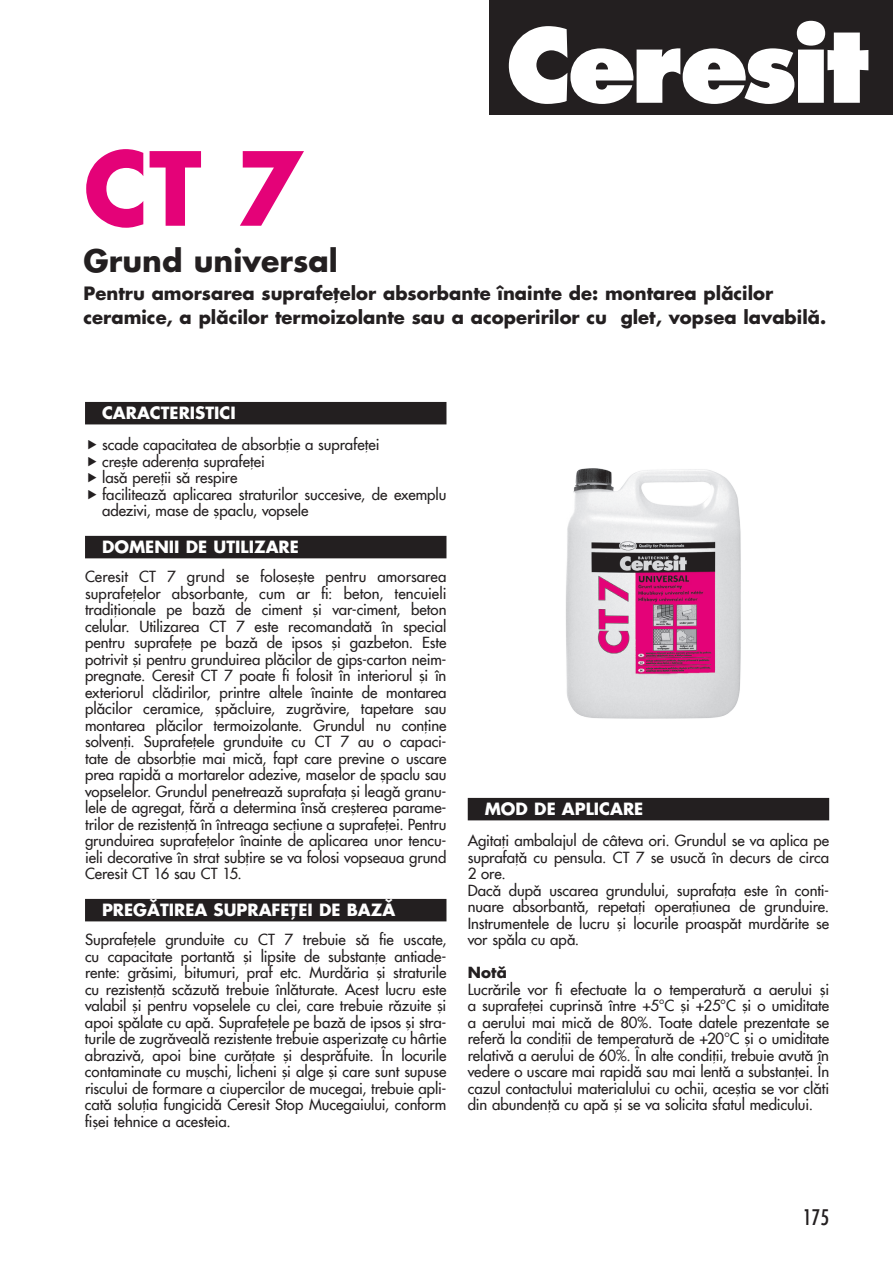
<style>
.page{position:relative;width:893px;height:1263px;background:#fff}
.page>*{position:absolute;margin:0;border:0;box-sizing:border-box;transform-origin:0 0}
.t1{font:700 99px "Futura Portos";color:#e40278}
.t2{font:700 30px "Futura Portos";color:#231f20}
.t3{font:condensed 21px "Futura Std";color:#231f20}
.t4{font:700 18px/24px "Futura Portos";color:#231f20}
.t5{font:700 16.5px "Futura Portos";color:#fff}
.t6{font:15px/16.5px "Futura Portos";color:#231f20;text-align:justify}
.t7{font:700 15px "Futura Portos";color:#231f20}
</style>
<div class="page">
<div style="left:85px;top:402px;width:361px;height:22px;background:#231f20"></div>
<div style="left:85px;top:536px;width:361px;height:22px;background:#231f20"></div>
<div style="left:85px;top:899px;width:361px;height:22px;background:#231f20"></div>
<div style="left:468px;top:798px;width:361px;height:22px;background:#231f20"></div>
<img style="left:566px;top:468px;width:175px;height:251px">
<div style="left:490px;top:0;width:403px;height:115px;background:#231f20"></div>
<svg style="left:509px;top:21px;width:359px;height:83px"></svg>
<h1 class="t1" style="left:84px;top:120px;width:221px">CT 7</h1>
<h2 class="t2" style="left:84px;top:239px;width:256px">Grund universal</h2>
<p class="t4" style="left:84px;top:280px;width:744px">Pentru amorsarea suprafețelor absorbante înainte de: montarea plăcilor ceramice, a plăcilor termoizolante sau a acoperirilor cu glet, vopsea lavabilă.</p>
<p class="t5" style="left:102px;top:401px;width:135px">CARACTERISTICI</p>
<p class="t6" style="left:102px;top:436px;width:346px;text-align:left">scade capacitatea de absorbție a suprafeței<br>crește aderența suprafeței<br>lasă pereții să respire<br>facilitează aplicarea straturilor succesive, de exemplu adezivi, mase de șpaclu, vopsele</p>
<p class="t5" style="left:102px;top:535px;width:198px">DOMENII DE UTILIZARE</p>
<p class="t6" style="left:85px;top:568px;width:363px">Ceresit CT 7 grund se folosește pentru amorsarea suprafețelor absorbante, cum ar fi: beton, tencuieli tradiționale pe bază de ciment și var-ciment, beton celular. Utilizarea CT 7 este recomandată în special pentru suprafețe pe bază de ipsos și gazbeton. Este potrivit și pentru grunduirea plăcilor de gips-carton neim&shy;pregnate. Ceresit CT 7 poate fi folosit în interiorul și în exteriorul clădirilor, printre altele înainte de montarea plăcilor ceramice, șpăcluire, zugrăvire, tapetare sau montarea plăcilor termoizolante. Grundul nu conține solvenți. Suprafețele grunduite cu CT 7 au o capaci&shy;tate de absorbție mai mică, fapt care previne o uscare prea rapidă a mortarelor adezive, maselor de șpaclu sau vopselelor. Grundul penetrează suprafața și leagă granu&shy;lele de agregat, fără a determina însă creșterea parame&shy;trilor de rezistență în întreaga secțiune a suprafeței. Pentru grunduirea suprafețelor înainte de aplicarea unor tencu&shy;ieli decorative în strat subțire se va folosi vopseaua grund Ceresit CT 16 sau CT 15.</p>
<p class="t5" style="left:102px;top:898px;width:295px">PREGĂTIREA SUPRAFEȚEI DE BAZĂ</p>
<p class="t6" style="left:85px;top:931px;width:363px">Suprafețele grunduite cu CT 7 trebuie să fie uscate, cu capacitate portantă și lipsite de substanțe antiade&shy;rente: grăsimi, bitumuri, praf etc. Murdăria și straturile cu rezistență scăzută trebuie înlăturate. Acest lucru este valabil și pentru vopselele cu clei, care trebuie răzuite și apoi spălate cu apă. Suprafețele pe bază de ipsos și stra&shy;turile de zugrăveală rezistente trebuie asperizate cu hârtie abrazivă, apoi bine curățate și desprăfuite. În locurile contaminate cu mușchi, licheni și alge și care sunt supuse riscului de formare a ciupercilor de mucegai, trebuie apli&shy;cată soluția fungicidă Ceresit Stop Mucegaiului, conform fișei tehnice a acesteia.</p>
<p class="t5" style="left:485px;top:797px;width:160px">MOD DE APLICARE</p>
<p class="t6" style="left:468px;top:832px;width:363px;text-align:left">Agitați ambalajul de câteva ori. Grundul se va aplica pe suprafață cu pensula. CT 7 se usucă în decurs de circa 2 ore.<br>Dacă după uscarea grundului, suprafața este în conti&shy;nuare absorbantă, repetați operațiunea de grunduire.<br>Instrumentele de lucru și locurile proaspăt murdărite se vor spăla cu apă.</p>
<p class="t7" style="left:468px;top:962px;width:41px">Notă</p>
<p class="t6" style="left:468px;top:981px;width:363px">Lucrările vor fi efectuate la o temperatură a aerului și a suprafeței cuprinsă între +5°C și +25°C și o umiditate a aerului mai mică de 80%. Toate datele prezentate se referă la condiții de temperatură de +20°C și o umiditate relativă a aerului de 60%. În alte condiții, trebuie avută în vedere o uscare mai rapidă sau mai lentă a substanței. În cazul contactului materialului cu ochii, aceștia se vor clăti din abundență cu apă și se va solicita sfatul medicului.</p>
<h3 class="t3" style="left:803px;top:1204px;width:27px">175</h3>
</div>
